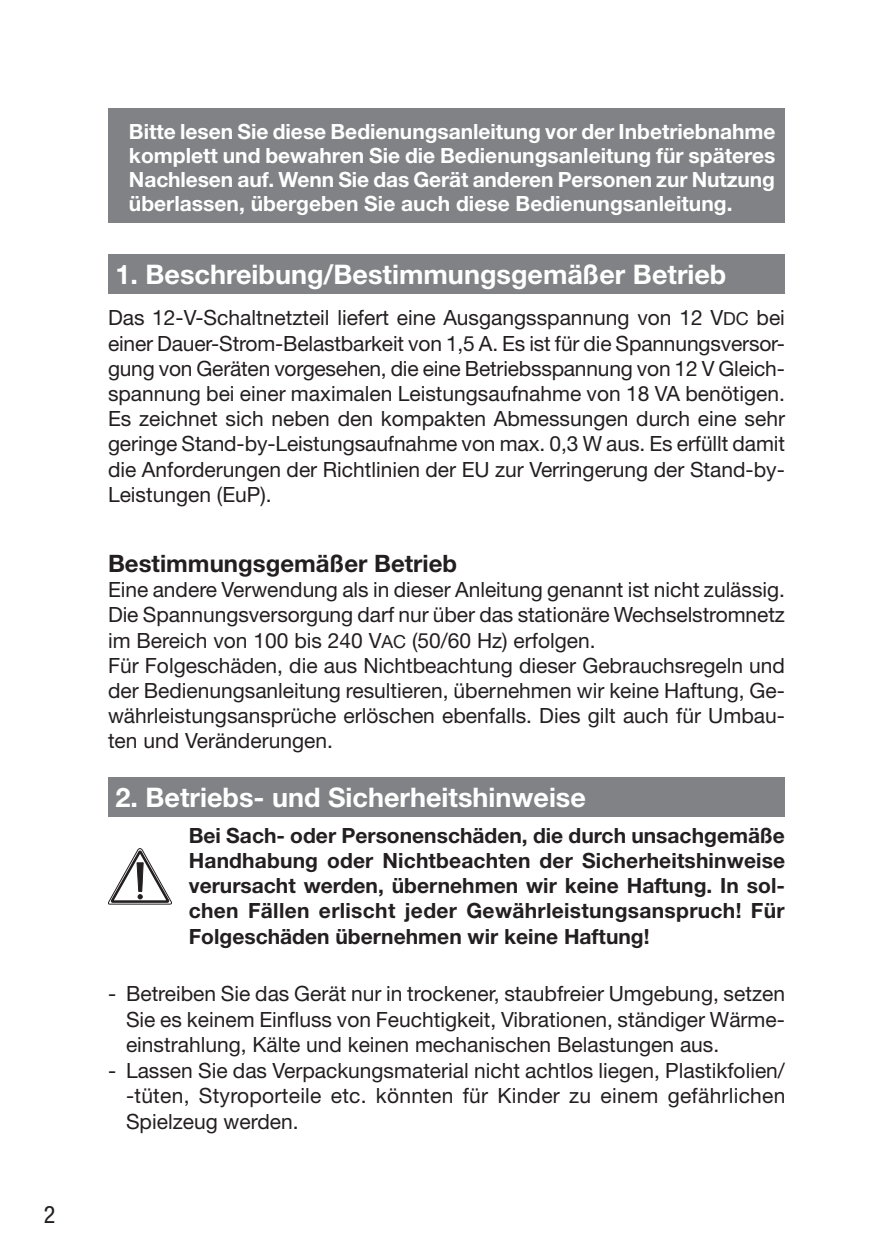
<style>
.page{position:relative;width:893px;height:1259px;background:#fff}
.page>*{position:absolute;margin:0;border:0;box-sizing:border-box;transform-origin:0 0}
.t1{font:700 27px "Helvetica Neue LT";color:#fff}
.t2{font:700 24px "Helvetica Neue LT";color:#231f20}
.t3{font:condensed 24px "Helvetica Neue LT";color:#231f20}
.t4{font:21px/25.2px "Helvetica Neue LT";color:#231f20;text-align:justify}
.t5{font:700 21px/25.2px "Helvetica Neue LT";color:#231f20;text-align:justify}
.t6{font:700 21px/24px "Helvetica Neue LT";color:#fff;text-align:justify}
.s1{font-size:18px}
</style>
<div class="page">
<div style="left:108px;top:108px;width:677px;height:115px;background:#808285"></div>
<div style="left:108px;top:254px;width:677px;height:40px;background:#808285"></div>
<div style="left:108px;top:776px;width:677px;height:40px;background:#808285"></div>
<svg style="left:108px;top:848px;width:64px;height:56px"></svg>
<p class="t3" style="left:44px;top:1200px;width:13px">2</p>
<p class="t6" style="left:129px;top:119px;width:648px">Bitte lesen Sie diese Bedienungsanleitung vor der Inbetriebnahme komplett und bewahren Sie die Bedienungsanleitung für späteres Nachlesen auf. Wenn Sie das Gerät anderen Personen zur Nutzung überlassen, übergeben Sie auch diese Bedienungsanleitung.</p>
<p class="t1" style="left:116px;top:257px;width:612px">1. Beschreibung/Bestimmungsgemäßer Betrieb</p>
<p class="t4" style="left:108px;top:305px;width:678px">Das 12-V-Schaltnetzteil liefert eine Ausgangsspannung von 12 V<span class="s1">DC</span> bei einer Dauer-Strom-Belastbarkeit von 1,5 A. Es ist für die Spannungsversor&shy;gung von Geräten vorgesehen, die eine Betriebsspannung von 12 V Gleich&shy;spannung bei einer maximalen Leistungsaufnahme von 18 VA benötigen.<br>Es zeichnet sich neben den kompakten Abmessungen durch eine sehr geringe Stand-by-Leistungsaufnahme von max. 0,3 W aus. Es erfüllt damit die Anforderungen der Richtlinien der EU zur Verringerung der Stand-by-Leistungen (EuP).</p>
<p class="t2" style="left:108px;top:548px;width:351px">Bestimmungsgemäßer Betrieb</p>
<p class="t4" style="left:108px;top:577px;width:678px;text-align:left">Eine andere Verwendung als in dieser Anleitung genannt ist nicht zulässig.<br>Die Spannungsversorgung darf nur über das stationäre Wechselstromnetz im Bereich von 100 bis 240 V<span class="s1">AC</span> (50/60 Hz) erfolgen.<br>Für Folgeschäden, die aus Nichtbeachtung dieser Gebrauchsregeln und der Bedienungsanleitung resultieren, übernehmen wir keine Haftung, Ge&shy;währleistungsansprüche erlöschen ebenfalls. Dies gilt auch für Umbau&shy;ten und Veränderungen.</p>
<p class="t1" style="left:116px;top:780px;width:472px">2. Betriebs- und Sicherheitshinweise</p>
<p class="t5" style="left:189px;top:822px;width:598px">Bei Sach- oder Personenschäden, die durch unsachgemäße Handhabung oder Nichtbeachten der Sicherheitshinweise verursacht werden, übernehmen wir keine Haftung. In sol&shy;chen Fällen erlischt jeder Gewährleistungsanspruch! Für Folgeschäden übernehmen wir keine Haftung!</p>
<p class="t4" style="left:126px;top:981px;width:660px;text-indent:-18px">- Betreiben Sie das Gerät nur in trockener, staubfreier Umgebung, setzen Sie es keinem Einfluss von Feuchtigkeit, Vibrationen, ständiger Wärme&shy;einstrahlung, Kälte und keinen mechanischen Belastungen aus.</p>
<p class="t4" style="left:126px;top:1057px;width:661px;text-indent:-18px">- Lassen Sie das Verpackungsmaterial nicht achtlos liegen, Plastikfolien/ -tüten, Styroporteile etc. könnten für Kinder zu einem gefährlichen Spielzeug werden.</p>
</div>
